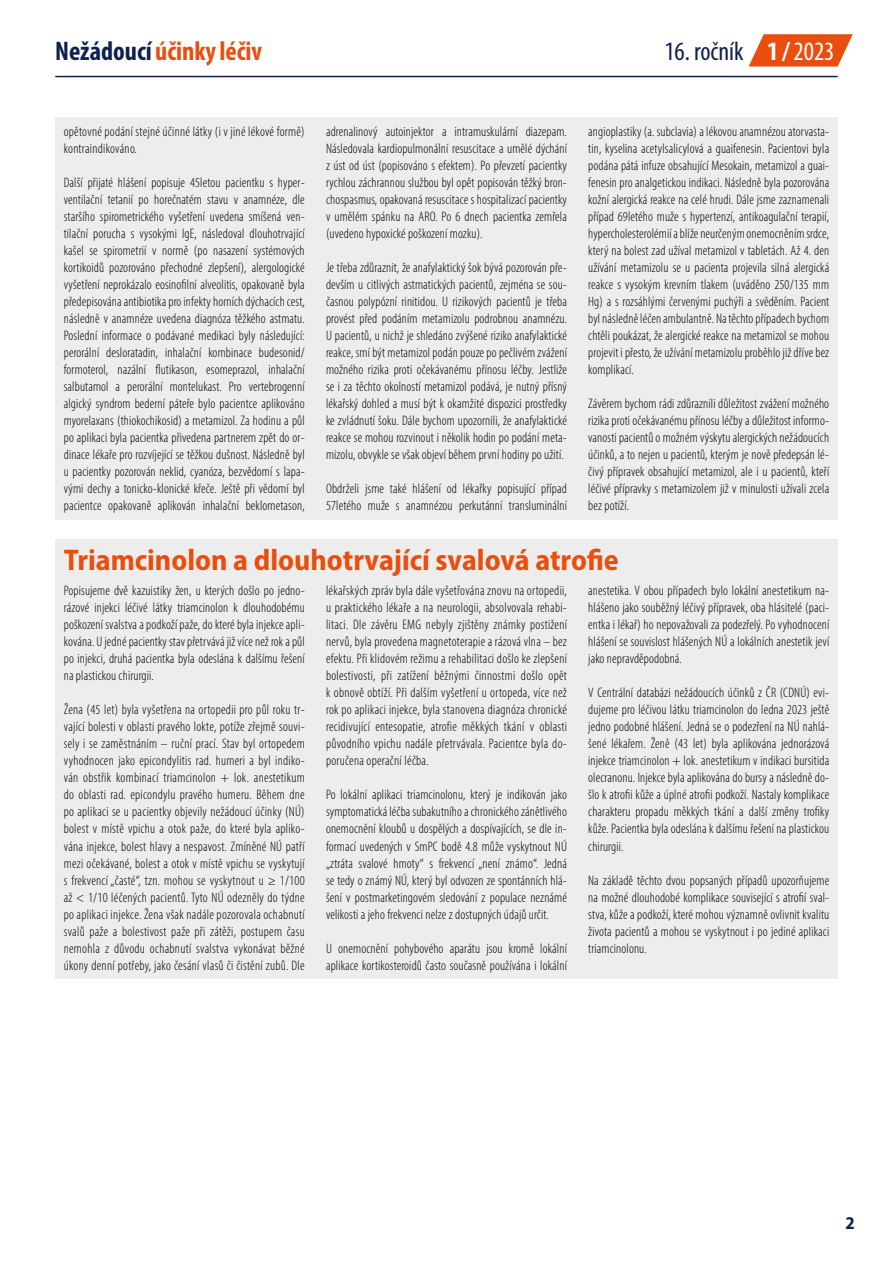
<style>
.page{position:relative;width:893px;height:1263px;background:#fff}
.page>*{position:absolute;margin:0;border:0;box-sizing:border-box;transform-origin:0 0}
.Ram_Nadpis_1{font:700 semi-condensed 30px "Myriad Pro";color:#e94e0f}
.t1{font:700 condensed 27px "Myriad Pro";color:#e94e0f}
.t2{font:condensed 26.55px "Myriad Pro";color:#0e2050}
.t3{font:700 semi-condensed 18px "Myriad Pro";color:#0e2050}
.Ram_text_2{font:300 condensed 13.8px/17px "Myriad Pro";letter-spacing:.01em;color:#000;text-align:justify}
.s1{color:#0e2050}
.s2{font-weight:700;color:#fff}
.s3{color:#fff}
</style>
<div class="page">
<svg style="left:749px;top:34px;width:104px;height:33px"></svg>
<hr style="left:55px;top:76px;width:783px;height:1px;background:#0e2050">
<div style="left:55px;top:117px;width:783px;height:403px;background:#ededed"></div>
<div style="left:55px;top:539px;width:783px;height:439px;background:#ededed"></div>
<h2 class="t1" style="left:55px;top:34px;width:208px"><span class="s1">Nežádoucí</span> účinkyléčiv</h2>
<h3 class="t2" style="left:664px;top:35px;width:172px">16. ročník <span class="s2">1 /</span><span class="s3">2023</span></h3>
<p class="Ram_text_2" style="left:64px;top:123px;width:242px">opětovné podání stejné účinné látky (i v jiné lékové formě) kontraindikováno.</p>
<p class="Ram_text_2" style="left:64px;top:174px;width:242px">Další přijaté hlášení popisuje 45letou pacientku s hyper&shy;ventilační tetanií po horečnatém stavu v anamnéze, dle staršího spirometrického vyšetření uvedena smíšená ven&shy;tilační porucha s vysokými IgE, následoval dlouhotrvající kašel se spirometrií v normě (po nasazení systémových kortikoidů pozorováno přechodné zlepšení), alergologické vyšetření neprokázalo eosinofilní alveolitis, opakovaně byla předepisována antibiotika pro infekty horních dýchacích cest, následně v anamnéze uvedena diagnóza těžkého astmatu.<br>Poslední informace o podávané medikaci byly následující: perorální desloratadin, inhalační kombinace budesonid/ formoterol, nazální flutikason, esomeprazol, inhalační salbutamol a perorální montelukast. Pro vertebrogenní algický syndrom bederní páteře bylo pacientce aplikováno myorelaxans (thiokochikosid) a metamizol. Za hodinu a půl po aplikaci byla pacientka přivedena partnerem zpět do or&shy;dinace lékaře pro rozvíjející se těžkou dušnost. Následně byl u pacientky pozorován neklid, cyanóza, bezvědomí s lapa&shy;vými dechy a tonicko-klonické křeče. Ještě při vědomí byl pacientce opakovaně aplikován inhalační beklometason,</p>
<p class="Ram_text_2" style="left:588px;top:123px;width:242px">angioplastiky (a. subclavia) a lékovou anamnézou atorvasta&shy;tin, kyselina acetylsalicylová a guaifenesin. Pacientovi byla podána pátá infuze obsahující Mesokain, metamizol a guai&shy;fenesin pro analgetickou indikaci. Následně byla pozorována kožní alergická reakce na celé hrudi. Dále jsme zaznamenali případ 69letého muže s hypertenzí, antikoagulační terapií, hypercholesterolémií a blíže neurčeným onemocněním srdce, který na bolest zad užíval metamizol v tabletách. Až 4. den užívání metamizolu se u pacienta projevila silná alergická reakce s vysokým krevním tlakem (uváděno 250/135 mm Hg) a s rozsáhlými červenými puchýři a svěděním. Pacient byl následně léčen ambulantně. Na těchto případech bychom chtěli poukázat, že alergické reakce na metamizol se mohou projevit i přesto, že užívání metamizolu proběhlo již dříve bez komplikací.</p>
<p class="Ram_text_2" style="left:588px;top:395px;width:242px">Závěrem bychom rádi zdůraznili důležitost zvážení možného rizika proti očekávanému přínosu léčby a důležitost informo&shy;vanosti pacientů o možném výskytu alergických nežádoucích účinků, a to nejen u pacientů, kterým je nově předepsán lé&shy;čivý přípravek obsahující metamizol, ale i u pacientů, kteří léčivé přípravky s metamizolem již v minulosti užívali zcela bez potíží.</p>
<p class="Ram_Nadpis_1" style="left:64px;top:541px;width:556px">Triamcinolon a dlouhotrvající svalová atrofie</p>
<p class="Ram_text_2" style="left:64px;top:582px;width:242px">Popisujeme dvě kazuistiky žen, u kterých došlo po jedno&shy;rázové injekci léčivé látky triamcinolon k dlouhodobému poškození svalstva a podkoží paže, do které byla injekce apli&shy;kována. U jedné pacientky stav přetrvává již více než rok a půl po injekci, druhá pacientka byla odeslána k dalšímu řešení na plastickou chirurgii.</p>
<p class="Ram_text_2" style="left:64px;top:701px;width:242px">Žena (45 let) byla vyšetřena na ortopedii pro půl roku tr&shy;vající bolesti v oblasti pravého lokte, potíže zřejmě souvi&shy;sely i se zaměstnáním – ruční prací. Stav byl ortopedem vyhodnocen jako epicondylitis rad. humeri a byl indiko&shy;ván obstřik kombinací triamcinolon + lok. anestetikum do oblasti rad. epicondylu pravého humeru. Během dne po aplikaci se u pacientky objevily nežádoucí účinky (NÚ) bolest v místě vpichu a otok paže, do které byla apliko&shy;vána injekce, bolest hlavy a nespavost. Zmíněné NÚ patří mezi očekávané, bolest a otok v místě vpichu se vyskytují s frekvencí „časté“, tzn. mohou se vyskytnout u ≥ 1/100 až &lt; 1/10 léčených pacientů. Tyto NÚ odezněly do týdne po aplikaci injekce. Žena však nadále pozorovala ochabnutí svalů paže a bolestivost paže při zátěži, postupem času nemohla z důvodu ochabnutí svalstva vykonávat běžné úkony denní potřeby, jako česání vlasů či čistění zubů. Dle</p>
<p class="Ram_text_2" style="left:326px;top:123px;width:242px">adrenalinový autoinjektor a intramuskulární diazepam.<br>Následovala kardiopulmonální resuscitace a umělé dýchání z úst od úst (popisováno s efektem). Po převzetí pacientky rychlou záchrannou službou byl opět popisován těžký bron&shy;chospasmus, opakovaná resuscitace s hospitalizací pacientky v umělém spánku na ARO. Po 6 dnech pacientka zemřela (uvedeno hypoxické poškození mozku).</p>
<p class="Ram_text_2" style="left:326px;top:259px;width:242px">Je třeba zdůraznit, že anafylaktický šok bývá pozorován pře&shy;devším u citlivých astmatických pacientů, zejména se sou&shy;časnou polypózní rinitidou. U rizikových pacientů je třeba provést před podáním metamizolu podrobnou anamnézu.<br>U pacientů, u nichž je shledáno zvýšené riziko anafylaktické reakce, smí být metamizol podán pouze po pečlivém zvážení možného rizika proti očekávanému přínosu léčby. Jestliže se i za těchto okolností metamizol podává, je nutný přísný lékařský dohled a musí být k okamžité dispozici prostředky ke zvládnutí šoku. Dále bychom upozornili, že anafylaktické reakce se mohou rozvinout i několik hodin po podání meta&shy;mizolu, obvykle se však objeví během první hodiny po užití.</p>
<p class="Ram_text_2" style="left:326px;top:480px;width:242px">Obdrželi jsme také hlášení od lékařky popisující případ<br>57letého muže s anamnézou perkutánní transluminální</p>
<p class="Ram_text_2" style="left:326px;top:582px;width:242px">lékařských zpráv byla dále vyšetřována znovu na ortopedii, u praktického lékaře a na neurologii, absolvovala rehabi&shy;litaci. Dle závěru EMG nebyly zjištěny známky postižení nervů, byla provedena magnetoterapie a rázová vlna – bez efektu. Při klidovém režimu a rehabilitaci došlo ke zlepšení bolestivosti, při zatížení běžnými činnostmi došlo opět k obnově obtíží. Při dalším vyšetření u ortopeda, více než rok po aplikaci injekce, byla stanovena diagnóza chronické recidivující entesopatie, atrofie měkkých tkání v oblasti původního vpichu nadále přetrvávala. Pacientce byla do&shy;poručena operační léčba.</p>
<p class="Ram_text_2" style="left:326px;top:786px;width:242px">Po lokální aplikaci triamcinolonu, který je indikován jako symptomatická léčba subakutního a chronického zánětlivého onemocnění kloubů u dospělých a dospívajících, se dle in&shy;formací uvedených v SmPC bodě 4.8 může vyskytnout NÚ „ztráta svalové hmoty“ s frekvencí „není známo“. Jedná se tedy o známý NÚ, který byl odvozen ze spontánních hlá&shy;šení v postmarketingovém sledování z populace neznámé velikosti a jeho frekvenci nelze z dostupných údajů určit.</p>
<p class="Ram_text_2" style="left:326px;top:939px;width:242px">U onemocnění pohybového aparátu jsou kromě lokální aplikace kortikosteroidů často současně používána i lokální</p>
<p class="Ram_text_2" style="left:588px;top:582px;width:242px">anestetika. V obou případech bylo lokální anestetikum na&shy;hlášeno jako souběžný léčivý přípravek, oba hlásitelé (paci&shy;entka i lékař) ho nepovažovali za podezřelý. Po vyhodnocení hlášení se souvislost hlášených NÚ a lokálních anestetik jeví jako nepravděpodobná.</p>
<p class="Ram_text_2" style="left:588px;top:684px;width:242px">V Centrální databázi nežádoucích účinků z ČR (CDNÚ) evi&shy;dujeme pro léčivou látku triamcinolon do ledna 2023 ještě jedno podobné hlášení. Jedná se o podezření na NÚ nahlá&shy;šené lékařem. Ženě (43 let) byla aplikována jednorázová injekce triamcinolon + lok. anestetikum v indikaci bursitida olecranonu. Injekce byla aplikována do bursy a následně do&shy;šlo k atrofii kůže a úplné atrofii podkoží. Nastaly komplikace charakteru propadu měkkých tkání a další změny trofiky kůže. Pacientka byla odeslána k dalšímu řešení na plastickou chirurgii.</p>
<p class="Ram_text_2" style="left:588px;top:871px;width:242px">Na základě těchto dvou popsaných případů upozorňujeme na možné dlouhodobé komplikace související s atrofií sval&shy;stva, kůže a podkoží, které mohou významně ovlivnit kvalitu života pacientů a mohou se vyskytnout i po jediné aplikaci triamcinolonu.</p>
<h3 class="t3" style="left:845px;top:1211px;width:11px">2</h3>
</div>
